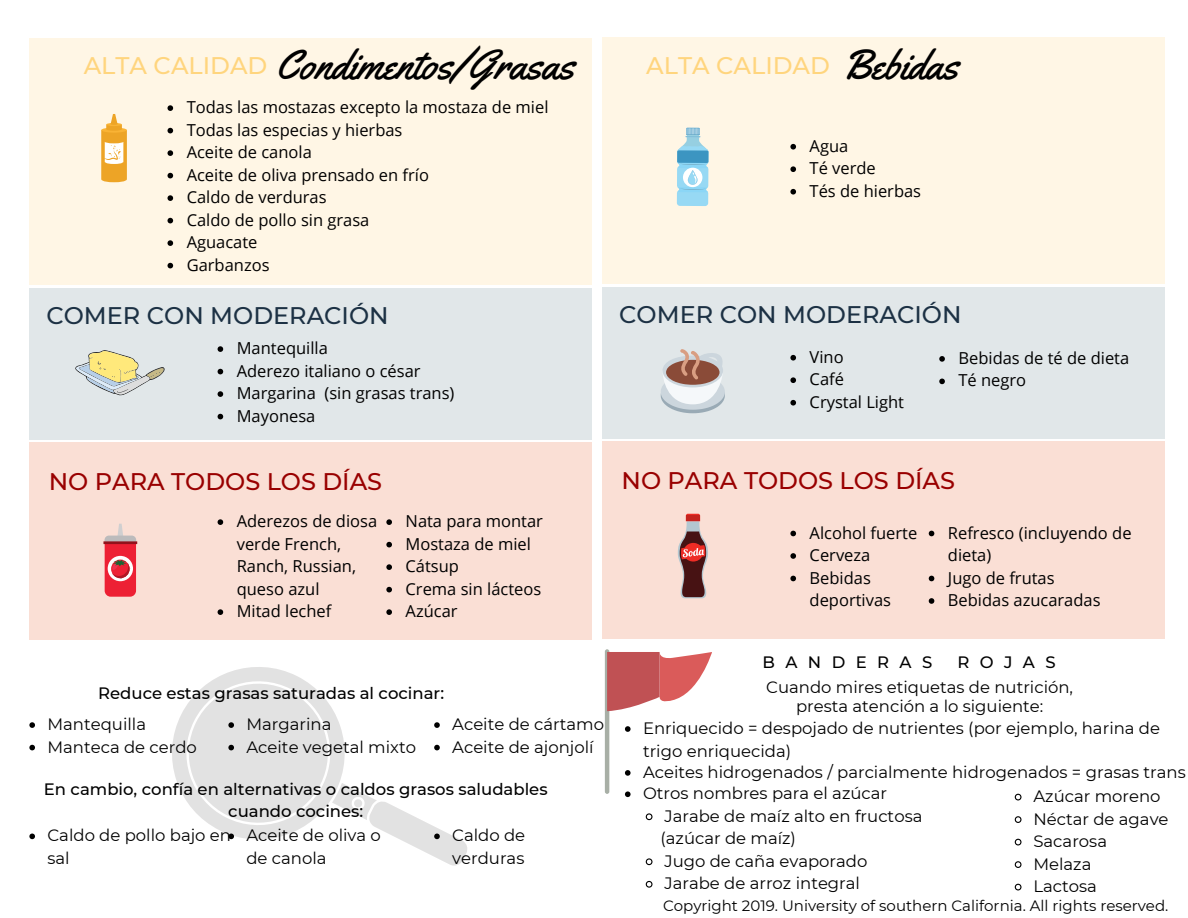
<style>
.page{position:relative;width:1188px;height:918px;background:#fff}
.page>*{position:absolute;margin:0;border:0;box-sizing:border-box;transform-origin:0 0}
.t1{font:42px "Yellowtail";color:#000}
.t2{font:500 24px "Montserrat";color:#1c3144}
.t3{font:500 24px "Montserrat";color:#900}
.t4{font:500 24px "Montserrat";color:#ffd57e}
.t5{font:16.5px/22.5px "Open Sans";color:#000}
.t6{font:16.5px/22.5px "Montserrat";color:#000}
.t7{font:500 16.5px/22.5px "Montserrat";color:#000;text-align:center}
.t8{font:500 16.5px "Montserrat";letter-spacing:.63em;color:#000}
.t9{font:15px "Montserrat";color:#000}
.s1{font-family:"Montserrat";font-weight:500;font-size:24px;color:#ffd57e}
.s2{font-family:"Yellowtail";font-weight:400;font-size:42px;color:#000}
</style>
<div class="page">
<div style="left:29px;top:288px;width:563px;height:152px;background:#e1e7e9"></div>
<svg style="left:218px;top:346px;width:5px;height:6px"></svg>
<svg style="left:218px;top:369px;width:5px;height:5px"></svg>
<svg style="left:218px;top:391px;width:5px;height:6px"></svg>
<svg style="left:218px;top:414px;width:5px;height:5px"></svg>
<div style="left:29px;top:442px;width:563px;height:198px;background:#fadfd5"></div>
<svg style="left:218px;top:519px;width:5px;height:6px"></svg>
<svg style="left:218px;top:609px;width:5px;height:6px"></svg>
<div style="left:29px;top:38px;width:563px;height:246px;background:#fff6e5"></div>
<svg style="left:168px;top:105px;width:5px;height:6px"></svg>
<svg style="left:168px;top:128px;width:5px;height:5px"></svg>
<svg style="left:168px;top:150px;width:5px;height:6px"></svg>
<svg style="left:168px;top:173px;width:5px;height:5px"></svg>
<svg style="left:168px;top:195px;width:5px;height:6px"></svg>
<svg style="left:168px;top:218px;width:5px;height:5px"></svg>
<svg style="left:168px;top:240px;width:5px;height:6px"></svg>
<svg style="left:168px;top:263px;width:5px;height:5px"></svg>
<svg style="left:101px;top:114px;width:26px;height:68px"></svg>
<svg style="left:75px;top:350px;width:90px;height:45px"></svg>
<hr style="left:103px;top:541px;width:34px;height:3px;background:#92121c">
<svg style="left:105px;top:524px;width:31px;height:73px"></svg>
<svg style="left:386px;top:519px;width:6px;height:6px"></svg>
<svg style="left:386px;top:542px;width:6px;height:5px"></svg>
<svg style="left:386px;top:564px;width:6px;height:6px"></svg>
<svg style="left:386px;top:587px;width:6px;height:5px"></svg>
<svg style="left:386px;top:609px;width:6px;height:6px"></svg>
<div style="left:602px;top:287px;width:563px;height:152px;background:#e1e7e9"></div>
<svg style="left:790px;top:355px;width:6px;height:6px"></svg>
<svg style="left:790px;top:377px;width:6px;height:6px"></svg>
<svg style="left:790px;top:400px;width:6px;height:6px"></svg>
<div style="left:602px;top:441px;width:563px;height:198px;background:#fadfd5"></div>
<svg style="left:790px;top:531px;width:6px;height:5px"></svg>
<svg style="left:790px;top:553px;width:6px;height:6px"></svg>
<svg style="left:790px;top:576px;width:6px;height:5px"></svg>
<div style="left:602px;top:37px;width:563px;height:246px;background:#fff6e5"></div>
<svg style="left:790px;top:144px;width:6px;height:6px"></svg>
<svg style="left:790px;top:166px;width:6px;height:6px"></svg>
<svg style="left:790px;top:189px;width:6px;height:6px"></svg>
<svg style="left:929px;top:531px;width:5px;height:5px"></svg>
<svg style="left:929px;top:576px;width:5px;height:5px"></svg>
<svg style="left:929px;top:598px;width:5px;height:6px"></svg>
<svg style="left:939px;top:356px;width:6px;height:6px"></svg>
<svg style="left:939px;top:379px;width:6px;height:5px"></svg>
<div style="left:677px;top:190px;width:31px;height:16px;background:#97d9f4;border-radius:3px"></div>
<svg style="left:677px;top:128px;width:32px;height:64px"></svg>
<svg style="left:661px;top:349px;width:64px;height:64px"></svg>
<svg style="left:678px;top:514px;width:30px;height:84px"></svg>
<svg style="left:29px;top:722px;width:6px;height:6px"></svg>
<svg style="left:29px;top:745px;width:6px;height:5px"></svg>
<svg style="left:29px;top:834px;width:6px;height:5px"></svg>
<svg style="left:172px;top:667px;width:295px;height:199px"></svg>
<hr style="left:605px;top:649px;width:4px;height:145px;background:#a8afa6;border-radius:2px">
<svg style="left:607px;top:652px;width:105px;height:59px"></svg>
<svg style="left:625px;top:726px;width:6px;height:6px"></svg>
<svg style="left:625px;top:770px;width:6px;height:6px"></svg>
<svg style="left:625px;top:791px;width:6px;height:6px"></svg>
<svg style="left:645px;top:813px;width:8px;height:8px"></svg>
<svg style="left:645px;top:858px;width:8px;height:8px"></svg>
<svg style="left:645px;top:880px;width:8px;height:8px"></svg>
<svg style="left:1014px;top:793px;width:8px;height:8px"></svg>
<svg style="left:1014px;top:816px;width:8px;height:7px"></svg>
<svg style="left:1014px;top:838px;width:8px;height:8px"></svg>
<svg style="left:1014px;top:861px;width:8px;height:7px"></svg>
<svg style="left:1014px;top:883px;width:8px;height:8px"></svg>
<h1 class="t1" style="left:84px;top:39px;width:492px"><span class="s1">ALTA CALIDAD</span> Condimentos/Grasas</h1>
<p class="t5" style="left:187px;top:96px;width:363px">Todas las mostazas excepto la mostaza de miel<br>Todas las especias y hierbas<br>Aceite de canola<br>Aceite de oliva prensado en frío<br>Caldo de verduras<br>Caldo de pollo sin grasa<br>Aguacate<br>Garbanzos</p>
<h2 class="t2" style="left:46px;top:301px;width:344px">COMER CON MODERACIÓN</h2>
<p class="t5" style="left:237px;top:337px;width:219px">Mantequilla<br>Aderezo italiano o césar<br>Margarina (sin grasas trans)<br>Mayonesa</p>
<h2 class="t3" style="left:49px;top:467px;width:335px">NO PARA TODOS LOS DÍAS</h2>
<p class="t5" style="left:237px;top:510px;width:142px">Aderezos de diosa verde French,<br>Ranch, Russian, queso azul<br>Mitad lechef</p>
<p class="t5" style="left:406px;top:510px;width:139px">Nata para montar<br>Mostaza de miel<br>Cátsup<br>Crema sin lácteos<br>Azúcar</p>
<p class="t7" style="left:98px;top:682px;width:347px">Reduce estas grasas saturadas al cocinar:</p>
<p class="t6" style="left:47px;top:713px;width:151px">Mantequilla<br>Manteca de cerdo</p>
<p class="t6" style="left:246px;top:713px;width:171px">Margarina<br>Aceite vegetal mixto</p>
<p class="t6" style="left:452px;top:713px;width:153px">Aceite de cártamo<br>Aceite de ajonjolí</p>
<p class="t7" style="left:44px;top:778px;width:505px">En cambio, confía en alternativas o caldos grasos saludables cuando cocines:</p>
<p class="t6" style="left:47px;top:824px;width:185px">Caldo de pollo bajo en sal</p>
<p class="t6" style="left:246px;top:824px;width:136px">Aceite de oliva o de canola</p>
<p class="t6" style="left:452px;top:824px;width:74px">Caldo de verduras</p>
<h2 class="t4" style="left:646px;top:50px;width:314px">ALTA CALIDAD <span class="s2">Bebidas</span></h2>
<p class="t5" style="left:810px;top:134px;width:113px">Agua<br>Té verde<br>Tés de hierbas</p>
<h2 class="t2" style="left:619px;top:300px;width:344px">COMER CON MODERACIÓN</h2>
<p class="t5" style="left:810px;top:345px;width:96px">Vino<br>Café<br>Crystal Light</p>
<p class="t5" style="left:958px;top:346px;width:172px">Bebidas de té de dieta<br>Té negro</p>
<h2 class="t3" style="left:622px;top:466px;width:335px">NO PARA TODOS LOS DÍAS</h2>
<p class="t5" style="left:810px;top:521px;width:109px">Alcohol fuerte<br>Cerveza<br>Bebidas deportivas</p>
<p class="t5" style="left:948px;top:521px;width:185px">Refresco (incluyendo de dieta)<br>Jugo de frutas<br>Bebidas azucaradas</p>
<p class="t8" style="left:763px;top:652px;width:171px">BANDERAS</p>
<p class="t7" style="left:958px;top:651px;width:100px">ROJAS</p>
<p class="t6" style="left:766px;top:677px;width:308px;line-height:19.2px;text-align:center">Cuando mires etiquetas de nutrición, presta atención a lo siguiente:</p>
<p class="t6" style="left:643px;top:717px;width:519px">Enriquecido = despojado de nutrientes (por ejemplo, harina de</p>
<p class="t6" style="left:643px;top:739px;width:150px">trigo enriquecida)</p>
<p class="t6" style="left:643px;top:761px;width:544px">Aceites hidrogenados / parcialmente hidrogenados = grasas trans</p>
<p class="t6" style="left:643px;top:782px;width:246px">Otros nombres para el azúcar</p>
<p class="t6" style="left:664px;top:805px;width:260px">Jarabe de maíz alto en fructosa</p>
<p class="t6" style="left:660px;top:827px;width:137px">(azúcar de maíz)</p>
<p class="t6" style="left:664px;top:850px;width:205px">Jugo de caña evaporado</p>
<p class="t6" style="left:664px;top:872px;width:197px">Jarabe de arroz integral</p>
<p class="t6" style="left:1033px;top:785px;width:137px">Azúcar moreno<br>Néctar de agave<br>Sacarosa<br>Melaza<br>Lactosa</p>
<p class="t9" style="left:663px;top:897px;width:507px">Copyright 2019. University of southern California. All rights reserved.</p>
</div>
